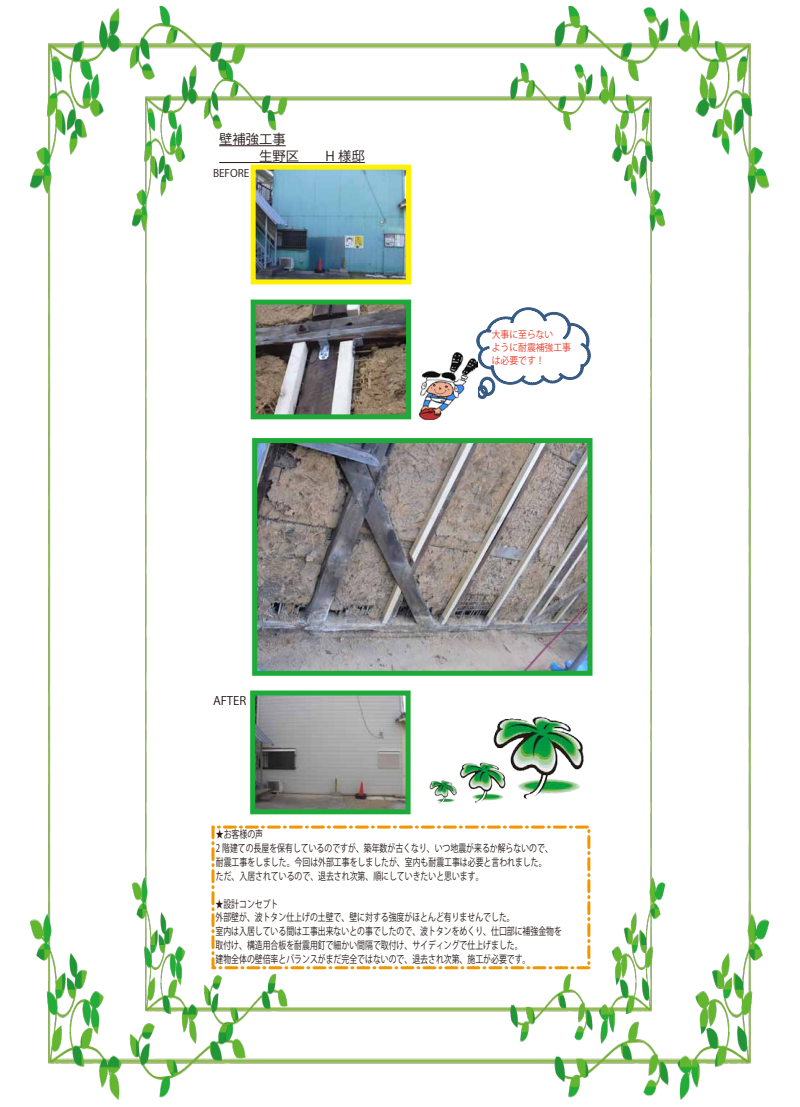
<style>
.page{position:relative;width:800px;height:1107px;background:#fff}
.page>*{position:absolute;margin:0;border:0;box-sizing:border-box;transform-origin:0 0}
.t1{font:13.3px/16.8px "Koz Go Pro";color:#231815}
.t2{font:11.8px "Koz Go Pro";color:#231815}
.t3{font:10.5px/14px "Koz Go Pro";color:#231815;scale:.75 1}
.t4{font:10.5px "Koz Go Pro";color:#231815}
.t5{font:9.8px/13.3px "Koz Go Pro";color:#e73828;scale:.9 1}
</style>
<div class="page">
<img style="left:30px;top:6px;width:738px;height:1094px">
<img style="left:132px;top:64px;width:532px;height:980px">
<p class="t1" style="left:219px;top:132px;width:147px">壁補強工事<br>　　　生野区　　H 様邸</p>
<p class="t4" style="left:213px;top:167px;width:38px">BEFORE</p>
<p class="t2" style="left:213px;top:693px;width:35px">AFTER</p>
<p class="t5" style="left:492px;top:328px;width:90px">大事に至らない<br>ように耐震補強工事は必要です！</p>
<p class="t3" style="left:216px;top:828px;width:451px">★お客様の声<br>2 階建ての長屋を保有しているのですが、築年数が古くなり、いつ地震が来るか解らないので、耐震工事をしました。今回は外部工事をしましたが、室内も耐震工事は必要と言われました。ただ、入居されているので、退去され次第、順にしていきたいと思います。</p>
<p class="t3" style="left:216px;top:897px;width:463px">★設計コンセプト<br>外部壁が、波トタン仕上げの土壁で、壁に対する強度がほとんど有りませんでした。<br>室内は入居している間は工事出来ないとの事でしたので、波トタンをめくり、仕口部に補強金物を取付け、構造用合板を耐震用釘で細かい間隔で取付け、サイディングで仕上げました。<br>建物全体の壁倍率とバランスがまだ完全ではないので、退去され次第、施工が必要です。</p>
</div>
